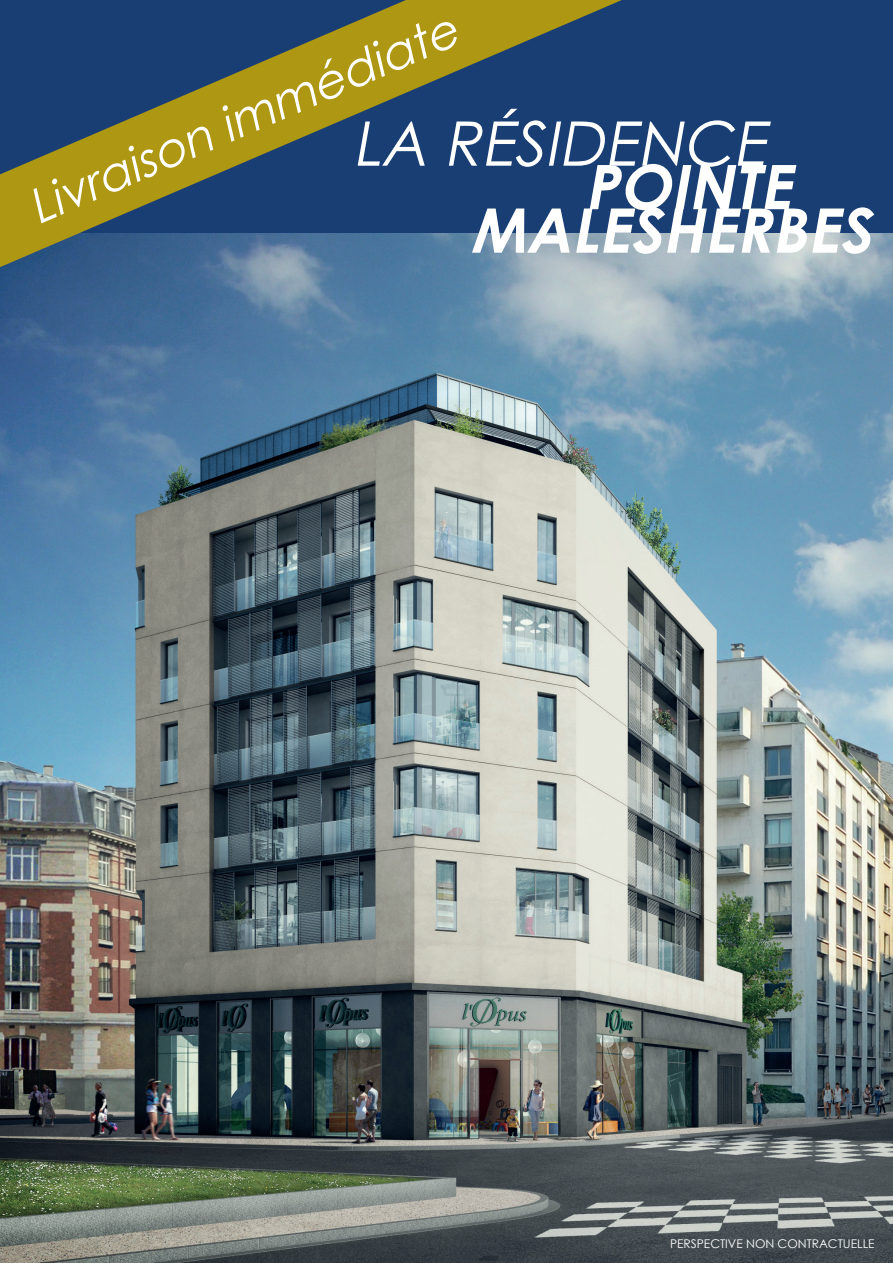
<style>
.page{position:relative;width:893px;height:1263px;background:#fff}
.page>*{position:absolute;margin:0;border:0;box-sizing:border-box;transform-origin:0 0}
.t1{font:italic 700 61.5px "Century Gothic";color:#fff}
.t2{font:italic 61.5px "Century Gothic";color:#fff}
.t3{font:italic 48px "Century Gothic";color:#fff}
.t4{font:12px "Century Gothic";color:#fff}
</style>
<div class="page">
<img style="left:0;top:232px;width:893px;height:1031px">
<div style="left:0;top:0;width:893px;height:232px;background:#193e73"></div>
<svg style="left:0;top:0;width:622px;height:267px"></svg>
<p class="t3" style="left:17px;top:177px;width:463px;rotate:-23deg">Livraison immédiate</p>
<p class="t2" style="left:352px;top:100px;width:429px">LA RÉSIDENCE</p>
<p class="t1" style="left:585px;top:140px;width:224px">POINTE</p>
<p class="t1" style="left:470px;top:184px;width:418px">MALESHERBES</p>
<p class="t4" style="left:670px;top:1235px;width:206px">PERSPECTIVE NON CONTRACTUELLE</p>
</div>
